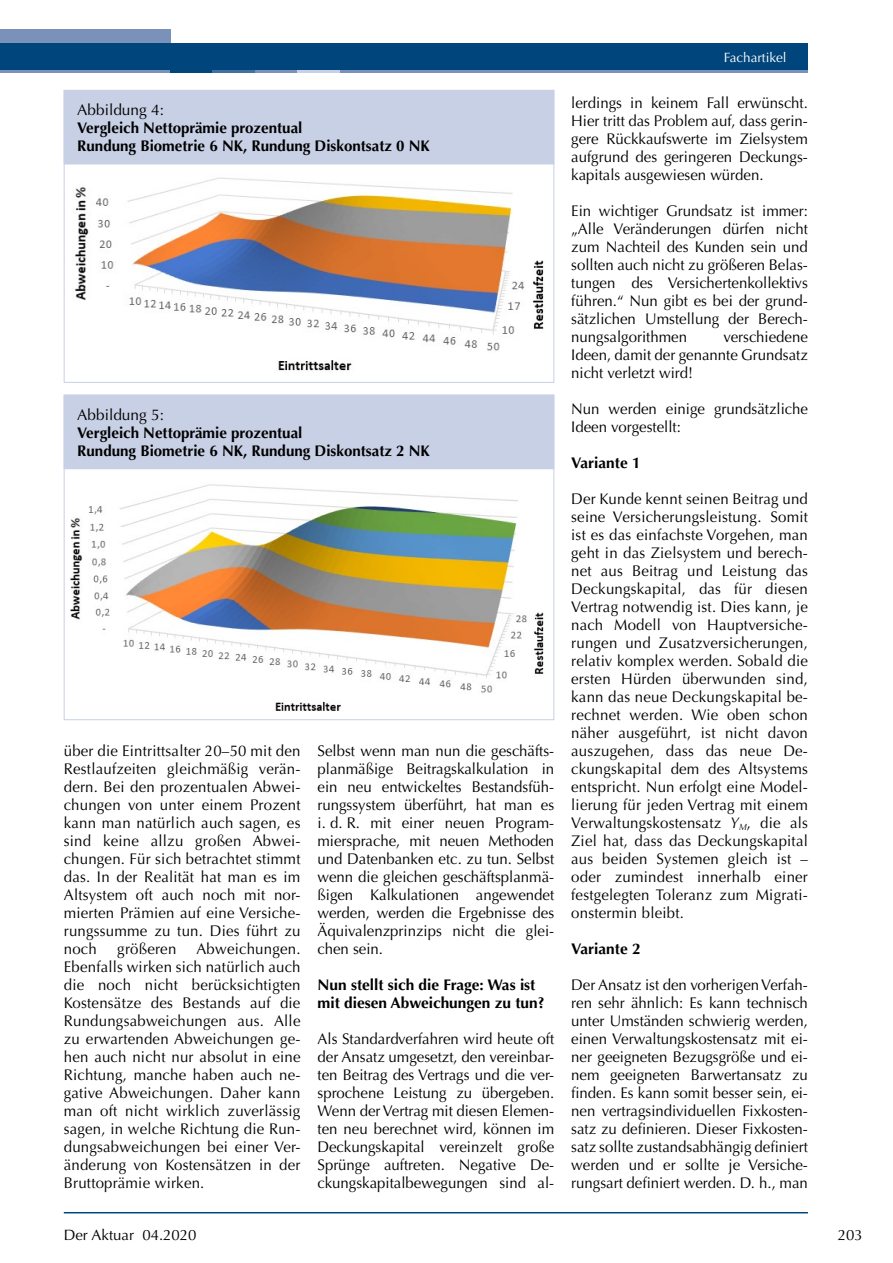
<style>
.page{position:relative;width:893px;height:1263px;background:#fff}
.page>*{position:absolute;margin:0;border:0;box-sizing:border-box;transform-origin:0 0}
.t1{font:15.45px/18px "Optima LT Std";color:#000;text-align:justify}
.t2{font:700 15.45px/18px "Optima LT Std";color:#000}
.t3{font:15px "Optima LT Std";color:#000}
.t4{font:13.5px "Optima LT Std";color:#fff}
.s1{font-style:italic}
</style>
<div class="page">
<hr style="left:0;top:70px;width:808px;height:3px;background:#7a92ba">
<hr style="left:64px;top:1212px;width:744px;height:1px;background:#00457c">
<div style="left:0;top:30px;width:170px;height:13px;background:#7a92ba"></div>
<hr style="left:170px;top:70px;width:43px;height:3px;background:#00457c">
<hr style="left:213px;top:70px;width:42px;height:3px;background:#456fa0">
<hr style="left:298px;top:70px;width:42px;height:3px;background:#c7d0e4">
<div style="left:0;top:43px;width:808px;height:27px;background:#00457c"></div>
<div style="left:64px;top:90px;width:490px;height:74px;background:#c7d0e4"></div>
<img style="left:75px;top:177px;width:469px;height:194px">
<div style="left:64px;top:395px;width:490px;height:74px;background:#c7d0e4"></div>
<img style="left:70px;top:484px;width:474px;height:227px">
<p class="t1" style="left:77px;top:101px;width:88px">Abbildung 4:</p>
<p class="t2" style="left:77px;top:119px;width:354px">Vergleich Nettoprämie prozentual<br>Rundung Biometrie 6 NK, Rundung Diskontsatz 0 NK</p>
<p class="t1" style="left:77px;top:406px;width:88px">Abbildung 5:</p>
<p class="t2" style="left:77px;top:424px;width:354px">Vergleich Nettoprämie prozentual<br>Rundung Biometrie 6 NK, Rundung Diskontsatz 2 NK</p>
<p class="t1" style="left:64px;top:742px;width:238px">über die Eintrittsalter 20–50 mit den Restlaufzeiten gleichmäßig verän&shy;dern. Bei den prozentualen Abwei&shy;chungen von unter einem Prozent kann man natürlich auch sagen, es sind keine allzu großen Abwei&shy;chungen. Für sich betrachtet stimmt das. In der Realität hat man es im Altsystem oft auch noch mit nor&shy;mierten Prämien auf eine Versiche&shy;rungssumme zu tun. Dies führt zu noch</p>
<p class="t1" style="left:117px;top:940px;width:61px">größeren</p>
<p class="t1" style="left:64px;top:940px;width:238px;text-indent:133px">Abweichungen.<br>Ebenfalls wirken sich natürlich auch die noch nicht berücksichtigten Kostensätze des Bestands auf die Rundungsabweichungen aus. Alle zu erwartenden Abweichungen ge&shy;hen auch nicht nur absolut in eine Richtung, manche haben auch ne&shy;gative Abweichungen. Daher kann man oft nicht wirklich zuverlässig sagen, in welche Richtung die Run&shy;dungsabweichungen bei einer Ver&shy;änderung von Kostensätzen in der Bruttoprämie wirken.</p>
<p class="t1" style="left:317px;top:742px;width:238px">Selbst wenn man nun die geschäfts&shy;planmäßige Beitragskalkulation in ein neu entwickeltes Bestandsfüh&shy;rungssystem überführt, hat man es i. d. R. mit einer neuen Program&shy;miersprache, mit neuen Methoden und Datenbanken etc. zu tun. Selbst wenn die gleichen geschäftsplanmä&shy;ßigen Kalkulationen angewendet werden, werden die Ergebnisse des Äquivalenzprinzips nicht die glei&shy;chen sein.</p>
<p class="t2" style="left:317px;top:976px;width:229px">Nun stellt sich die Frage: Was ist mit diesen Abweichungen zu tun?</p>
<p class="t1" style="left:317px;top:1030px;width:238px">Als Standardverfahren wird heute oft der Ansatz umgesetzt, den vereinbar&shy;ten Beitrag des Vertrags und die ver&shy;sprochene Leistung zu übergeben.<br>Wenn der Vertrag mit diesen Elemen&shy;ten neu berechnet wird, können im Deckungskapital vereinzelt große Sprünge auftreten. Negative De&shy;ckungskapitalbewegungen sind al-</p>
<p class="t4" style="left:724px;top:50px;width:64px">Fachartikel</p>
<p class="t1" style="left:571px;top:94px;width:238px">lerdings in keinem Fall erwünscht.<br>Hier tritt das Problem auf, dass gerin&shy;gere Rückkaufswerte im Zielsystem aufgrund des geringeren Deckungs&shy;kapitals ausgewiesen würden.</p>
<p class="t1" style="left:571px;top:202px;width:238px">Ein wichtiger Grundsatz ist immer: „Alle Veränderungen dürfen nicht zum Nachteil des Kunden sein und sollten auch nicht zu größeren Belas&shy;tungen des Versichertenkollektivs führen.“ Nun gibt es bei der grund&shy;sätzlichen Umstellung der Berech&shy;nungsalgorithmen</p>
<p class="t1" style="left:571px;top:328px;width:238px;text-indent:152px">verschiedene Ideen, damit der genannte Grundsatz nicht verletzt wird!</p>
<p class="t1" style="left:571px;top:400px;width:238px">Nun werden einige grundsätzliche<br>Ideen vorgestellt:</p>
<p class="t2" style="left:571px;top:454px;width:71px">Variante 1</p>
<p class="t1" style="left:571px;top:490px;width:238px">Der Kunde kennt seinen Beitrag und seine Versicherungsleistung. Somit ist es das einfachste Vorgehen, man geht in das Zielsystem und berech&shy;net aus Beitrag und Leistung das Deckungskapital, das für diesen Vertrag notwendig ist. Dies kann, je nach Modell von Hauptversiche&shy;rungen und Zusatzversicherungen, relativ komplex werden. Sobald die ersten Hürden überwunden sind, kann das neue Deckungskapital be&shy;rechnet werden. Wie oben schon näher ausgeführt, ist nicht davon auszugehen, dass das neue De&shy;ckungskapital dem des Altsystems entspricht. Nun erfolgt eine Model&shy;lierung für jeden Vertrag mit einem Verwaltungskostensatz <span class="s1">Y</span><sub>M</sub>, die als Ziel hat, dass das Deckungskapital aus beiden Systemen gleich ist – oder zumindest innerhalb einer festgelegten Toleranz zum Migrati&shy;onstermin bleibt.</p>
<p class="t2" style="left:571px;top:940px;width:71px">Variante 2</p>
<p class="t1" style="left:571px;top:976px;width:238px">Der Ansatz ist den vorherigen Verfah&shy;ren sehr ähnlich: Es kann technisch unter Umständen schwierig werden, einen Verwaltungskostensatz mit ei&shy;ner geeigneten Bezugsgröße und ei&shy;nem geeigneten Barwertansatz zu finden. Es kann somit besser sein, ei&shy;nen vertragsindividuellen Fixkosten&shy;satz zu definieren. Dieser Fixkosten&shy;satz sollte zustandsabhängig definiert werden und er sollte je Versiche&shy;rungsart definiert werden. D. h., man</p>
<p class="t3" style="left:64px;top:1226px;width:134px">Der Aktuar 04.2020</p>
<p class="t3" style="left:838px;top:1226px;width:27px">203</p>
</div>
